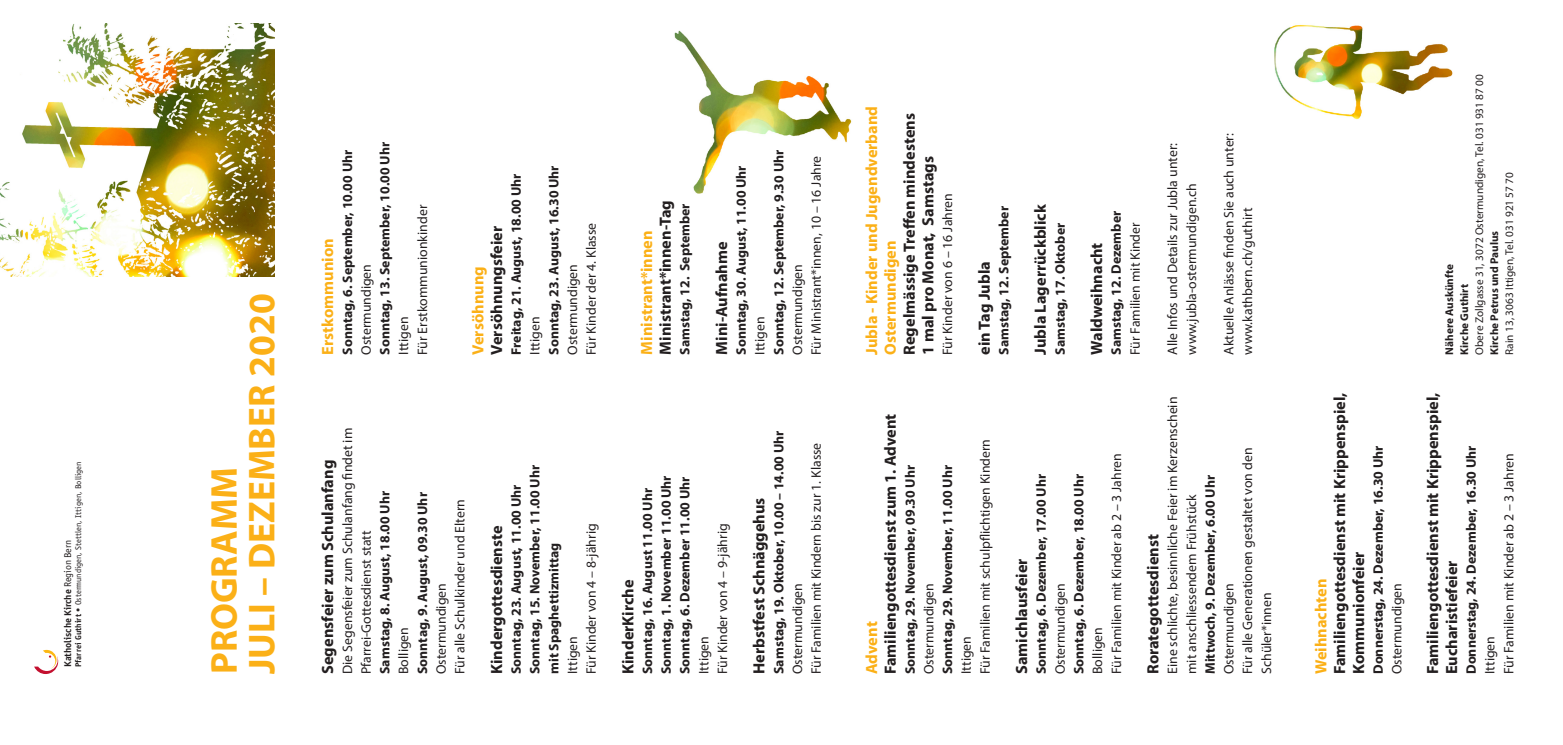
<style>
.page{position:relative;width:1563px;height:745px;background:#fff}
.page>*{position:absolute;margin:0;border:0;box-sizing:border-box;transform-origin:0 0}
.t1{font:700 37.5px/37.5px "Myriad Pro";color:#fbb017}
.t2{font:700 16.25px/18.8px "Myriad Pro";color:#231f20}
.t3{font:700 16.25px/18.8px "Myriad Pro";color:#fbb017}
.t4{font:13.75px/18.8px "Myriad Pro";color:#231f20}
.t5{font:700 13.75px/18.8px "Myriad Pro";color:#231f20}
.t6{font:11.25px "Myriad Pro";color:#231f20}
.t7{font:700 11.25px/15px "Myriad Pro";color:#231f20}
.t8{font:700 9.88px "Officina Sans";color:#231f20}
.t9{font:8.38px "Officina Sans";letter-spacing:-.005em;color:#231f20}
.s1{font-weight:700}
.s2{font-weight:400}
</style>
<div class="page">
<img style="left:1274px;top:25px;width:179px;height:95px">
<img style="left:674px;top:30px;width:178px;height:163px">
<svg style="left:34px;top:649px;width:24px;height:24px"></svg>
<img style="left:0;top:23px;width:275px;height:253px">
<p class="t9" style="left:73px;top:666px;width:207px;rotate:-90deg"><span class="s1">Pfarrei Guthirt •</span> Ostermundigen, Stettlen, Ittigen, Bolligen</p>
<p class="t8" style="left:62px;top:667px;width:129px;rotate:-90deg">Katholische Kirche <span class="s2">Region Bern</span></p>
<h1 class="t1" style="left:204px;top:673px;width:381px;rotate:-90deg">PROGRAMM<br>JULI – DEZEMBER 2020</h1>
<p class="t3" style="left:318px;top:354px;width:118px;rotate:-90deg">Erstkommunion</p>
<p class="t5" style="left:375px;top:354px;width:214px;rotate:-90deg">Sonntag, 13. September, 10.00 Uhr</p>
<p class="t5" style="left:338px;top:354px;width:206px;rotate:-90deg">Sonntag, 6. September, 10.00 Uhr</p>
<p class="t4" style="left:394px;top:354px;width:151px;rotate:-90deg">Ittigen<br>Für Erstkommunionkinder</p>
<p class="t4" style="left:357px;top:354px;width:92px;rotate:-90deg">Ostermundigen</p>
<p class="t5" style="left:544px;top:354px;width:191px;rotate:-90deg">Sonntag, 23. August, 16.30 Uhr</p>
<p class="t5" style="left:506px;top:354px;width:182px;rotate:-90deg">Freitag, 21. August, 18.00 Uhr</p>
<p class="t2" style="left:655px;top:354px;width:156px;rotate:-90deg">Ministrant*innen-Tag</p>
<p class="t5" style="left:675px;top:354px;width:153px;rotate:-90deg">Samstag, 12. September</p>
<p class="t4" style="left:563px;top:354px;width:133px;rotate:-90deg">Ostermundigen<br>Für Kinder der 4. Klasse</p>
<p class="t3" style="left:637px;top:354px;width:126px;rotate:-90deg">Ministrant*innen</p>
<p class="t2" style="left:487px;top:354px;width:130px;rotate:-90deg">Versöhnungsfeier</p>
<p class="t3" style="left:468px;top:354px;width:90px;rotate:-90deg">Versöhnung</p>
<p class="t4" style="left:525px;top:354px;width:40px;rotate:-90deg">Ittigen</p>
<p class="t2" style="left:712px;top:354px;width:115px;rotate:-90deg">Mini-Aufnahme</p>
<p class="t5" style="left:769px;top:354px;width:206px;rotate:-90deg">Sonntag, 12. September, 9.30 Uhr</p>
<p class="t4" style="left:788px;top:354px;width:200px;rotate:-90deg">Ostermundigen<br>Für Ministrant*innen, 10 – 16 Jahre</p>
<p class="t5" style="left:731px;top:354px;width:191px;rotate:-90deg">Sonntag, 30. August, 11.00 Uhr</p>
<p class="t4" style="left:750px;top:354px;width:40px;rotate:-90deg">Ittigen</p>
<p class="t4" style="left:338px;top:673px;width:247px;rotate:-90deg">Die Segensfeier zum Schulanfang findet im<br>Pfarrei-Gottesdienst statt</p>
<p class="t2" style="left:318px;top:673px;width:215px;rotate:-90deg">Segensfeier zum Schulanfang</p>
<p class="t5" style="left:375px;top:673px;width:184px;rotate:-90deg">Samstag, 8. August, 18.00 Uhr</p>
<p class="t5" style="left:413px;top:673px;width:183px;rotate:-90deg">Sonntag, 9. August, 09.30 Uhr</p>
<p class="t4" style="left:432px;top:673px;width:176px;rotate:-90deg">Ostermundigen<br>Für alle Schulkinder und Eltern</p>
<p class="t4" style="left:394px;top:673px;width:48px;rotate:-90deg">Bolligen</p>
<p class="t5" style="left:506px;top:673px;width:210px;rotate:-90deg">Sonntag, 23. August, 11.00 Uhr<br>Sonntag, 15. November, 11.00 Uhr mit Spaghettizmittag</p>
<p class="t4" style="left:563px;top:673px;width:152px;rotate:-90deg">Ittigen<br>Für Kinder von 4 – 8-jährig</p>
<p class="t2" style="left:487px;top:673px;width:150px;rotate:-90deg">Kindergottesdienste</p>
<p class="t2" style="left:618px;top:673px;width:96px;rotate:-90deg">KinderKirche</p>
<p class="t5" style="left:638px;top:673px;width:200px;rotate:-90deg">Sonntag, 16. August 11.00 Uhr<br>Sonntag, 1. November 11.00 Uhr<br>Sonntag, 6. Dezember 11.00 Uhr</p>
<p class="t4" style="left:694px;top:673px;width:152px;rotate:-90deg">Ittigen<br>Für Kinder von 4 – 9-jährig</p>
<p class="t5" style="left:769px;top:673px;width:245px;rotate:-90deg">Samstag, 19. Oktober, 10.00 – 14.00 Uhr</p>
<p class="t4" style="left:788px;top:673px;width:233px;rotate:-90deg">Ostermundigen<br>Für Familien mit Kindern bis zur 1. Klasse</p>
<p class="t2" style="left:749px;top:673px;width:178px;rotate:-90deg">Herbstfest Schnäggehus</p>
<p class="t3" style="left:862px;top:354px;width:250px;rotate:-90deg">Jubla - Kinder und Jugendverband<br>Ostermundigen</p>
<p class="t2" style="left:899px;top:354px;width:243px;rotate:-90deg">Regelmässige Treffen mindestens<br>1 mal pro Monat, Samstags</p>
<p class="t4" style="left:938px;top:354px;width:163px;rotate:-90deg">Für Kinder von 6 – 16 Jahren</p>
<p class="t5" style="left:994px;top:354px;width:150px;rotate:-90deg">Samstag, 12. September</p>
<p class="t2" style="left:1030px;top:354px;width:152px;rotate:-90deg">Jubla Lagerrückblick</p>
<p class="t5" style="left:1050px;top:354px;width:133px;rotate:-90deg">Samstag, 17. Oktober</p>
<p class="t2" style="left:974px;top:354px;width:95px;rotate:-90deg">ein Tag Jubla</p>
<p class="t2" style="left:1087px;top:354px;width:113px;rotate:-90deg">Waldweihnacht</p>
<p class="t5" style="left:1106px;top:354px;width:145px;rotate:-90deg">Samstag, 12. Dezember</p>
<p class="t4" style="left:1125px;top:354px;width:134px;rotate:-90deg">Für Familien mit Kinder</p>
<p class="t4" style="left:1163px;top:354px;width:213px;rotate:-90deg">Alle Infos und Details zur Jubla unter: www.jubla-ostermundigen.ch</p>
<p class="t4" style="left:1219px;top:354px;width:223px;rotate:-90deg">Aktuelle Anlässe finden Sie auch unter: www.kathbern.ch/guthirt</p>
<p class="t2" style="left:880px;top:673px;width:262px;rotate:-90deg">Familiengottesdienst zum 1. Advent</p>
<p class="t4" style="left:957px;top:673px;width:236px;rotate:-90deg">Ittigen<br>Für Familien mit schulpflichtigen Kindern</p>
<p class="t5" style="left:900px;top:673px;width:210px;rotate:-90deg">Sonntag, 29. November, 09.30 Uhr</p>
<p class="t5" style="left:938px;top:673px;width:210px;rotate:-90deg">Sonntag, 29. November, 11.00 Uhr</p>
<p class="t4" style="left:919px;top:673px;width:92px;rotate:-90deg">Ostermundigen</p>
<p class="t3" style="left:862px;top:673px;width:54px;rotate:-90deg">Advent</p>
<p class="t2" style="left:1012px;top:673px;width:117px;rotate:-90deg">Samichlausfeier</p>
<p class="t4" style="left:1088px;top:673px;width:222px;rotate:-90deg">Bolligen<br>Für Familien mit Kinder ab 2 – 3 Jahren</p>
<p class="t5" style="left:1031px;top:673px;width:201px;rotate:-90deg">Sonntag, 6. Dezember, 17.00 Uhr</p>
<p class="t5" style="left:1069px;top:673px;width:201px;rotate:-90deg">Sonntag, 6. Dezember, 18.00 Uhr</p>
<p class="t4" style="left:1050px;top:673px;width:92px;rotate:-90deg">Ostermundigen</p>
<p class="t4" style="left:1163px;top:673px;width:279px;rotate:-90deg">Eine schlichte, besinnliche Feier im Kerzenschein mit anschliessendem Frühstück</p>
<p class="t2" style="left:1143px;top:673px;width:141px;rotate:-90deg">Rorategottesdienst</p>
<p class="t4" style="left:1219px;top:673px;width:227px;rotate:-90deg">Ostermundigen<br>Für alle Generationen gestaltet von den<br>Schüler*innen</p>
<p class="t5" style="left:1200px;top:673px;width:200px;rotate:-90deg">Mittwoch, 9. Dezember, 6.00 Uhr</p>
<p class="t2" style="left:1330px;top:673px;width:283px;rotate:-90deg">Familiengottesdienst mit Krippenspiel,<br>Kommunionfeier</p>
<p class="t3" style="left:1311px;top:673px;width:97px;rotate:-90deg">Weihnachten</p>
<p class="t5" style="left:1368px;top:673px;width:230px;rotate:-90deg">Donnerstag, 24. Dezember, 16.30 Uhr</p>
<p class="t4" style="left:1387px;top:673px;width:92px;rotate:-90deg">Ostermundigen</p>
<p class="t6" style="left:1472px;top:354px;width:282px;rotate:-90deg">Obere Zollgasse 31, 3072 Ostermundigen, Tel. 031 931 87 00</p>
<p class="t6" style="left:1502px;top:354px;width:184px;rotate:-90deg">Rain 13, 3063 Ittigen, Tel. 031 921 57 70</p>
<p class="t7" style="left:1486px;top:354px;width:125px;rotate:-90deg">Kirche Petrus und Paulus</p>
<p class="t7" style="left:1441px;top:354px;width:92px;rotate:-90deg">Nähere Auskünfte<br>Kirche Guthirt</p>
<p class="t2" style="left:1423px;top:673px;width:283px;rotate:-90deg">Familiengottesdienst mit Krippenspiel,<br>Eucharistiefeier</p>
<p class="t5" style="left:1461px;top:673px;width:230px;rotate:-90deg">Donnerstag, 24. Dezember, 16.30 Uhr</p>
<p class="t4" style="left:1480px;top:673px;width:222px;rotate:-90deg">Ittigen<br>Für Familien mit Kinder ab 2 – 3 Jahren</p>
</div>
